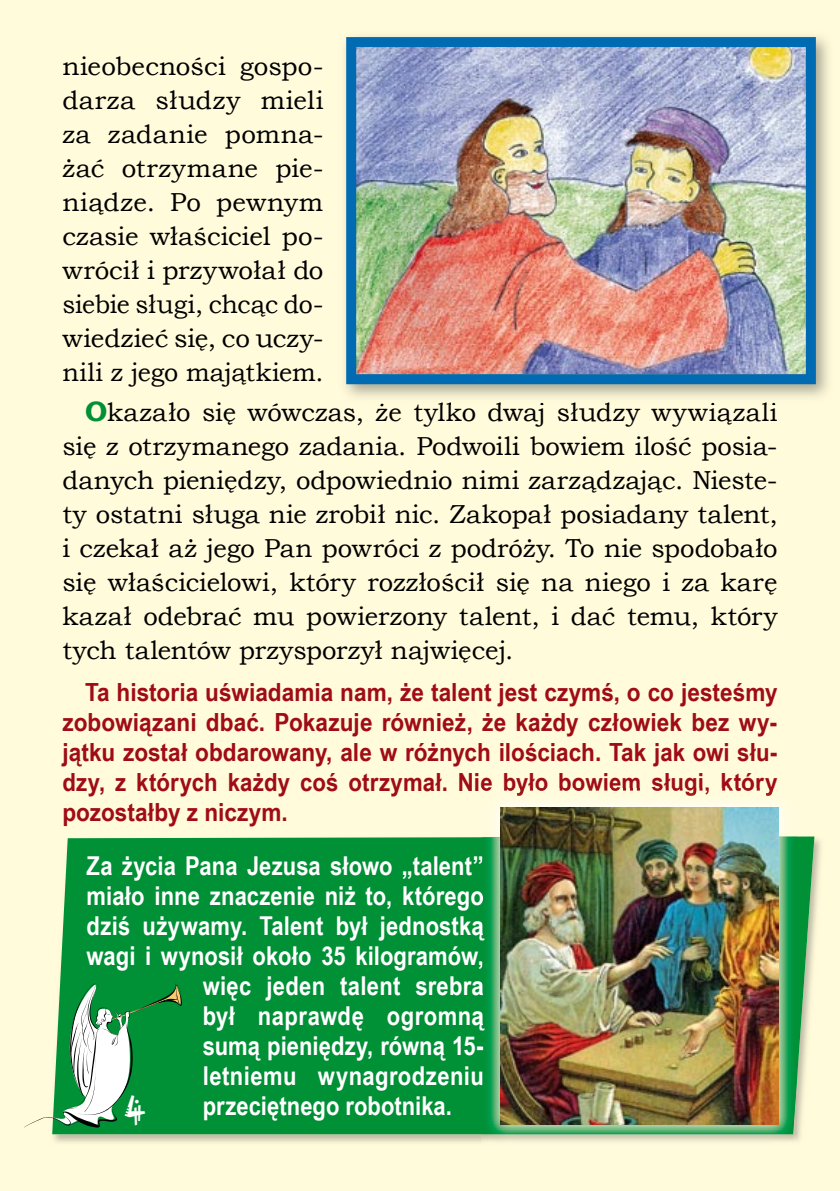
<style>
.page{position:relative;width:840px;height:1191px;background:#fff}
.page>*{position:absolute;margin:0;border:0;box-sizing:border-box;transform-origin:0 0}
.t1{font:30px "Jokerman";color:#fff}
.t2{font:26px/34px "Bookman Old Style";letter-spacing:-.005em;color:#000;text-align:justify}
.t3{font:700 26px/30px "Arial Narrow";letter-spacing:.005em;color:#fff;text-align:right}
.t4{font:700 25px/30px "Arial Narrow";letter-spacing:.005em;color:#9f0c16;text-align:justify;scale:1.1 1}
.s1{font-weight:700;font-size:28px;color:#009036}
</style>
<div class="page">
<div style="left:0;top:0;width:839px;height:1191px;background:#fffbdb"></div>
<img style="left:52px;top:836px;width:769px;height:307px">
<div style="left:52px;top:836px;width:762px;height:298px;background:#009036"></div>
<svg style="left:24px;top:982px;width:158px;height:145px"></svg>
<img style="left:494px;top:789px;width:291px;height:44px">
<img style="left:481px;top:833px;width:315px;height:310px">
<img style="left:481px;top:836px;width:315px;height:298px">
<img style="left:481px;top:855px;width:2px;height:25px">
<img style="left:481px;top:885px;width:2px;height:25px">
<img style="left:481px;top:915px;width:3px;height:25px">
<img style="left:481px;top:946px;width:2px;height:24px">
<img style="left:481px;top:976px;width:2px;height:24px">
<img style="left:481px;top:1006px;width:3px;height:24px">
<img style="left:481px;top:1036px;width:2px;height:24px">
<img style="left:481px;top:1066px;width:2px;height:24px">
<img style="left:482px;top:789px;width:226px;height:7px">
<img style="left:710px;top:789px;width:67px;height:7px">
<img style="left:500px;top:808px;width:277px;height:316px">
<img style="left:345px;top:36px;width:484px;height:361px">
<img style="left:380px;top:402px;width:396px;height:3px">
<img style="left:346px;top:37px;width:469px;height:347px">
<p class="t2" style="left:62px;top:50px;width:262px">nieo becności gospo&shy;darza słudzy mieli za zadanie pomna&shy;żać otrzyma ne pie&shy;niądze. Po pewnym czasie właściciel po&shy;wrócił i przywołał do siebie sługi, chcąc do&shy;wiedzieć się, co uczy&shy;nili z jego majątkiem.</p>
<p class="t2" style="left:62px;top:395px;width:716px;text-indent:23px"><span class="s1">O</span>kazało się wówczas, że tylko dwaj słudzy wywiązali się z otrzymanego zadania. Podwoili bowiem ilość posia&shy;danych pieniędzy, odpowiednio nimi zarządzając. Nieste&shy;ty ostatni sługa nie zrobił nic. Zakopał posiadany talent, i czekał aż jego Pan powróci z podróży. To nie spodobało się właścicielowi, który rozzłościł się na niego i za karę kazał odebrać mu powierzony talent, i dać temu, który tych talentów przysporzył najwięcej.</p>
<p class="t4" style="left:62px;top:675px;width:651px;text-indent:23px">Ta historia uświadamia nam, że talent jest czymś, o co jesteśmy zobowiązani dbać. Pokazuje również, że każdy człowiek bez wy&shy;jątku został obdarowany, ale w różnych ilościach. Tak jak owi słu&shy;dzy, z których każdy coś otrzymał. Nie było bowiem sługi, który pozostałby z niczym.</p>
<p class="t3" style="left:86px;top:849px;width:398px">Za życia Pana Jezusa słowo „talent” miało inne znaczenie niż to, którego dziś używamy. Talent był jednostką wagi i wynosił około 35 kilogramów, więc jeden talent srebra<br>był naprawdę ogromną<br>su mą pieniędzy, równą 15-<br>let niemu wynagrodzeniu</p>
<p class="t1" style="left:124px;top:1088px;width:23px">4</p>
<p class="t3" style="left:203px;top:1089px;width:250px">przeciętnego robotnika.</p>
</div>
